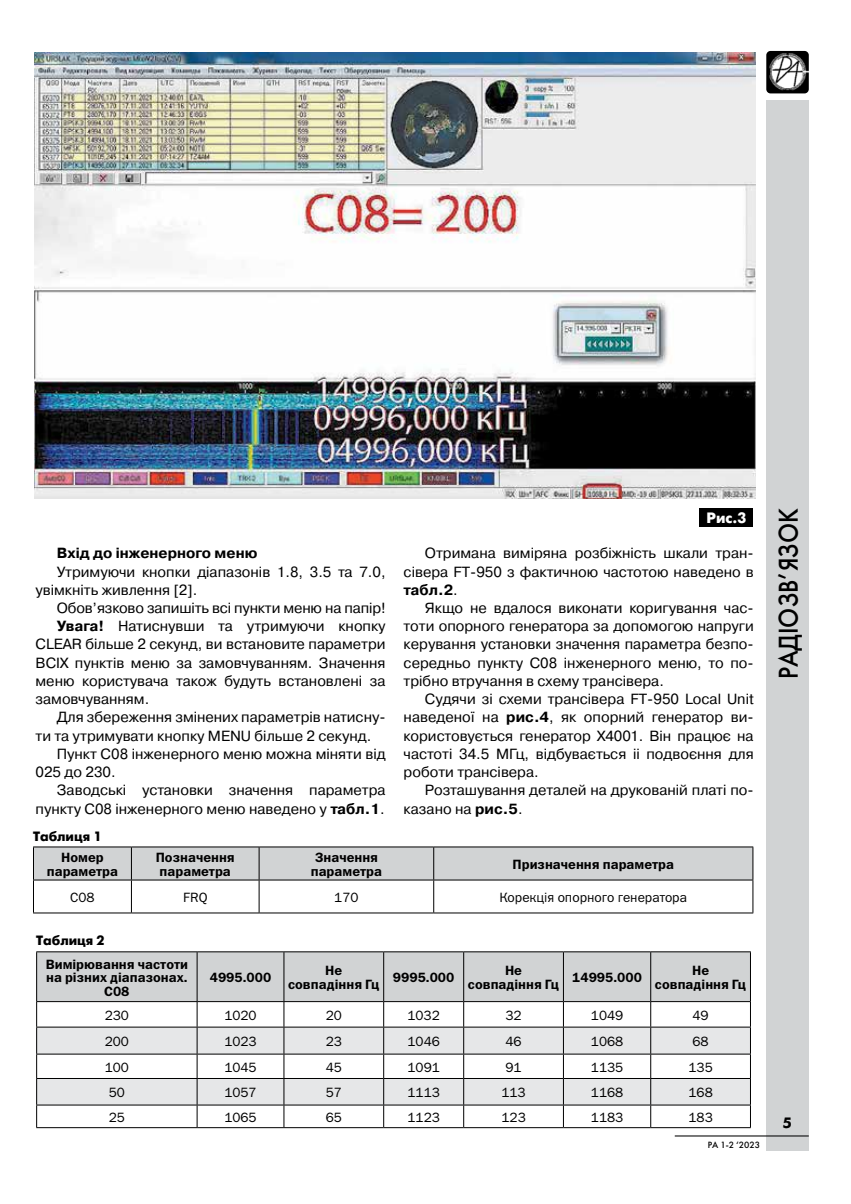
<style>
.page{position:relative;width:851px;height:1204px;background:#fff}
.page>*{position:absolute;margin:0;border:0;box-sizing:border-box;transform-origin:0 0}
.t1{font:27px "Futuris C";color:#000;scale:.9 1}
.t2{font:700 15px "Futuris C";color:#fff}
.t3{font:700 15px "Futuris C";color:#000}
.t4{font:14.7px/18.1px "Pragmatica C";color:#000;text-align:justify}
.t5{font:700 14.7px "Pragmatica C";color:#000}
.t6{font:13.5px/13.5px "Franklin Gothic Demi C";color:#000;text-align:center}
.t7{font:13.5px "Franklin Gothic Book C";color:#000}
.t8{font:700 13.5px "Futuris C";color:#000}
.t9{font:9px "Futuris C";color:#000}
.s1{font-weight:700}
</style>
<div class="page">
<svg style="left:766px;top:51px;width:42px;height:43px"></svg>
<div style="left:766px;top:100px;width:42px;height:1050px;background:#d1d3d4"></div>
<hr style="left:674px;top:1135px;width:134px;height:1px;background:#000">
<img style="left:34px;top:53px;width:721px;height:445px">
<svg style="left:34px;top:847px;width:718px;height:65px"></svg>
<hr style="left:33px;top:846px;width:98px;height:1px;background:#000">
<hr style="left:33px;top:847px;width:1px;height:32px;background:#000">
<hr style="left:131px;top:846px;width:128px;height:1px;background:#000">
<hr style="left:131px;top:847px;width:1px;height:32px;background:#000">
<hr style="left:259px;top:846px;width:174px;height:1px;background:#000">
<hr style="left:259px;top:847px;width:1px;height:32px;background:#000">
<hr style="left:433px;top:846px;width:320px;height:1px;background:#000">
<hr style="left:433px;top:847px;width:1px;height:32px;background:#000">
<hr style="left:752px;top:847px;width:1px;height:32px;background:#000">
<hr style="left:33px;top:879px;width:98px;height:1px;background:#000">
<hr style="left:33px;top:880px;width:1px;height:32px;background:#000">
<hr style="left:131px;top:879px;width:128px;height:1px;background:#000">
<hr style="left:131px;top:880px;width:1px;height:32px;background:#000">
<hr style="left:259px;top:879px;width:174px;height:1px;background:#000">
<hr style="left:259px;top:880px;width:1px;height:32px;background:#000">
<hr style="left:433px;top:879px;width:320px;height:1px;background:#000">
<hr style="left:433px;top:880px;width:1px;height:32px;background:#000">
<hr style="left:752px;top:880px;width:1px;height:32px;background:#000">
<hr style="left:33px;top:912px;width:98px;height:1px;background:#000">
<hr style="left:131px;top:912px;width:128px;height:1px;background:#000">
<hr style="left:259px;top:912px;width:174px;height:1px;background:#000">
<hr style="left:433px;top:912px;width:320px;height:1px;background:#000">
<hr style="left:36px;top:1127px;width:161px;height:1px;background:#000">
<hr style="left:197px;top:1127px;width:87px;height:1px;background:#000">
<hr style="left:284px;top:1127px;width:99px;height:1px;background:#000">
<hr style="left:383px;top:1127px;width:80px;height:1px;background:#000">
<hr style="left:463px;top:1127px;width:100px;height:1px;background:#000">
<hr style="left:563px;top:1127px;width:87px;height:1px;background:#000">
<hr style="left:650px;top:1127px;width:100px;height:1px;background:#000">
<svg style="left:36px;top:951px;width:715px;height:176px"></svg>
<div style="left:699px;top:508px;width:53px;height:19px;background:#000"></div>
<img style="left:766px;top:51px;width:42px;height:42px">
<p class="t5" style="left:57px;top:545px;width:202px">Вхід до інженерного меню</p>
<p class="t4" style="left:36px;top:562px;width:351px;text-indent:21px">Утримуючи кнопки діапазонів 1.8, 3.5 та 7.0, увімкніть живлення [2].</p>
<p class="t4" style="left:57px;top:599px;width:330px">Обов’язково запишіть всі пункти меню на папір!</p>
<p class="t4" style="left:57px;top:617px;width:330px"><span class="s1">Увага!</span> Натиснувши та утримуючи кнопку</p>
<p class="t4" style="left:36px;top:635px;width:351px">CLEAR більше 2 секунд, ви встановите параметри</p>
<p class="t4" style="left:36px;top:653px;width:351px">ВСІХ пунктів меню за замовчуванням. Значення</p>
<p class="t4" style="left:36px;top:672px;width:351px">меню користувача також будуть встановлені за</p>
<p class="t4" style="left:36px;top:690px;width:115px">замовчуванням.</p>
<p class="t4" style="left:57px;top:708px;width:330px">Для збереження змінених параметрів натисну-</p>
<p class="t4" style="left:36px;top:726px;width:337px">ти та утримувати кнопку MENU більше 2 секунд.</p>
<p class="t4" style="left:57px;top:744px;width:330px">Пункт С08 інженерного меню можна міняти від</p>
<p class="t4" style="left:36px;top:763px;width:82px">025 до 230.</p>
<p class="t4" style="left:57px;top:781px;width:330px">Заводські установки значення параметра</p>
<p class="t4" style="left:36px;top:799px;width:350px">пункту С08 інженерного меню наведено у <span class="s1">табл.1</span>.</p>
<p class="t2" style="left:706px;top:510px;width:41px">Рис.3</p>
<p class="t4" style="left:403px;top:544px;width:351px;text-indent:21px">Отримана виміряна розбіжність шкали тран&shy;сівера FT-950 з фактичною частотою наведено в <span class="s1">табл.2</span>.</p>
<p class="t4" style="left:403px;top:599px;width:351px;text-indent:21px">Якщо не вдалося виконати коригування час&shy;тоти опорного генератора за допомогою напруги керування установки значення параметра безпо&shy;середньо пункту С08 інженерного меню, то по&shy;трібно втручання в схему трансівера.</p>
<p class="t4" style="left:403px;top:690px;width:351px;text-indent:21px">Судячи зі схеми трансівера FT-950 Local Unit наведеної на <span class="s1">рис.4</span>, як опорний генератор ви&shy;користовується генератор X4001. Він працює на частоті 34.5 МГц, відбувається іі подвоєння для роботи трансівера.</p>
<p class="t4" style="left:403px;top:781px;width:351px;text-indent:21px">Розташування деталей на друкованій платі по&shy;казано на <span class="s1">рис.5</span>.</p>
<p class="t8" style="left:33px;top:828px;width:70px">Таблиця 1</p>
<p class="t6" style="left:47px;top:850px;width:73px">Номер параметра</p>
<p class="t6" style="left:156px;top:850px;width:80px;text-align:left">Позначення параметра</p>
<p class="t6" style="left:311px;top:850px;width:73px;text-align:left">Значення параметра</p>
<p class="t6" style="left:512px;top:857px;width:163px">Призначення параметра</p>
<p class="t7" style="left:70px;top:889px;width:26px">C08</p>
<p class="t7" style="left:183px;top:889px;width:26px">FRQ</p>
<p class="t7" style="left:334px;top:889px;width:26px">170</p>
<p class="t7" style="left:499px;top:889px;width:189px">Корекція опорного генератора</p>
<p class="t8" style="left:36px;top:933px;width:70px">Таблиця 2</p>
<p class="t6" style="left:46px;top:957px;width:144px">Вимірювання частоти на різних діапазонах.<br>C08</p>
<p class="t6" style="left:210px;top:970px;width:63px">4995.000</p>
<p class="t6" style="left:288px;top:963px;width:93px">Не совпадіння Гц</p>
<p class="t6" style="left:393px;top:970px;width:63px">9995.000</p>
<p class="t6" style="left:468px;top:963px;width:93px">Не совпадіння Гц</p>
<p class="t6" style="left:572px;top:970px;width:71px">14995.000</p>
<p class="t6" style="left:655px;top:963px;width:93px">Не совпадіння Гц</p>
<p class="t7" style="left:105px;top:1007px;width:26px">230</p>
<p class="t7" style="left:224px;top:1007px;width:34px">1020</p>
<p class="t7" style="left:326px;top:1007px;width:18px">20</p>
<p class="t7" style="left:407px;top:1007px;width:34px">1032</p>
<p class="t7" style="left:505px;top:1007px;width:18px">32</p>
<p class="t7" style="left:590px;top:1007px;width:34px">1049</p>
<p class="t7" style="left:692px;top:1007px;width:18px">49</p>
<p class="t7" style="left:105px;top:1033px;width:26px">200</p>
<p class="t7" style="left:224px;top:1033px;width:34px">1023</p>
<p class="t7" style="left:325px;top:1033px;width:18px">23</p>
<p class="t7" style="left:407px;top:1033px;width:34px">1046</p>
<p class="t7" style="left:505px;top:1033px;width:18px">46</p>
<p class="t7" style="left:590px;top:1033px;width:34px">1068</p>
<p class="t7" style="left:692px;top:1033px;width:18px">68</p>
<p class="t7" style="left:105px;top:1059px;width:26px">100</p>
<p class="t7" style="left:224px;top:1059px;width:34px">1045</p>
<p class="t7" style="left:326px;top:1059px;width:18px">45</p>
<p class="t7" style="left:407px;top:1059px;width:34px">1091</p>
<p class="t7" style="left:505px;top:1059px;width:18px">91</p>
<p class="t7" style="left:590px;top:1059px;width:34px">1135</p>
<p class="t7" style="left:688px;top:1059px;width:26px">135</p>
<p class="t7" style="left:109px;top:1084px;width:18px">50</p>
<p class="t7" style="left:224px;top:1084px;width:34px">1057</p>
<p class="t7" style="left:326px;top:1084px;width:18px">57</p>
<p class="t7" style="left:407px;top:1084px;width:34px">1113</p>
<p class="t7" style="left:501px;top:1084px;width:26px">113</p>
<p class="t7" style="left:590px;top:1084px;width:34px">1168</p>
<p class="t7" style="left:688px;top:1084px;width:26px">168</p>
<p class="t7" style="left:109px;top:1109px;width:18px">25</p>
<p class="t7" style="left:224px;top:1109px;width:34px">1065</p>
<p class="t7" style="left:326px;top:1109px;width:18px">65</p>
<p class="t7" style="left:407px;top:1109px;width:34px">1123</p>
<p class="t7" style="left:501px;top:1109px;width:26px">123</p>
<p class="t7" style="left:591px;top:1109px;width:34px">1183</p>
<p class="t7" style="left:688px;top:1109px;width:26px">183</p>
<p class="t9" style="left:707px;top:1139px;width:54px">РА 1-2 ‘2023</p>
<h1 class="t1" style="left:772px;top:678px;width:191px;rotate:-90deg">РАДІОЗВ’ЯЗОК</h1>
<p class="t3" style="left:782px;top:1114px;width:10px">5</p>
</div>
